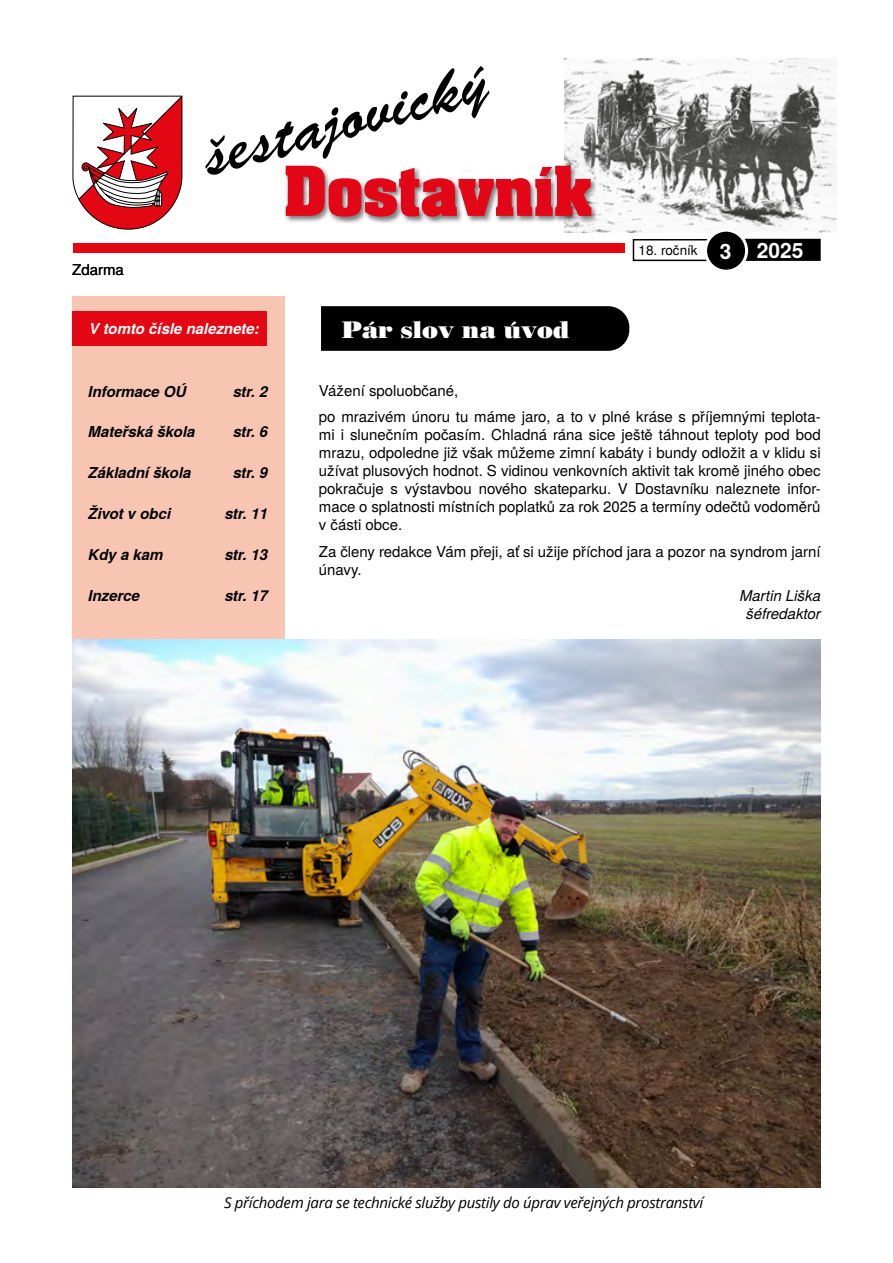
<style>
.page{position:relative;width:893px;height:1263px;background:#fff}
.page>*{position:absolute;margin:0;border:0;box-sizing:border-box;transform-origin:0 0}
.t1{font:63px "Brush Script DOT";color:#000}
.t2{font:58.5px "Aardvark CE Bold";color:#e30617}
.t3{font:24px "Bodnoff CE";color:#fff}
.t4{font:15px/18px "Te X Gyre Heros";color:#000}
.t5{font:italic 700 15px "Te X Gyre Heros";color:#000}
.t6{font:italic 15px "Open Sans";letter-spacing:-.02em;color:#000}
.t7{font:italic 15px/18px "Te X Gyre Heros";color:#000;text-align:center}
.t8{font:italic 700 15px "Te X Gyre Heros";color:#fff}
.t9{font:13.5px "Te X Gyre Heros";color:#000}
.s1{font-weight:700;font-size:21px;color:#fff}
</style>
<div class="page">
<div style="left:72px;top:297px;width:213px;height:462px;background:#f9c5b3"></div>
<div style="left:72px;top:311px;width:195px;height:34px;background:#e30613"></div>
<img style="left:564px;top:58px;width:273px;height:174px">
<svg style="left:72px;top:96px;width:111px;height:134px"></svg>
<div style="left:284px;top:165px;width:314px;height:59px;background:#000;opacity:.5"></div>
<div style="left:73px;top:243px;width:551px;height:9px;background:#e30613"></div>
<div style="left:741px;top:239px;width:79px;height:21px;background:#000"></div>
<div style="left:740px;top:239px;width:81px;height:22px;border:2px solid #000"></div>
<div style="left:633px;top:239px;width:77px;height:22px;border:2px solid #000"></div>
<div style="left:706px;top:230px;width:41px;height:41px;background:#000;border-radius:50%"></div>
<div style="left:704px;top:229px;width:44px;height:44px;border:3px solid #fff;border-radius:50%"></div>
<div style="left:321px;top:306px;width:308px;height:45px;background:#000"></div>
<img style="left:72px;top:639px;width:749px;height:548px">
<p class="t4" style="left:72px;top:260px;width:53px">Zdarma</p>
<h1 class="t1" style="left:193px;top:121px;width:295px;rotate:-15deg">šestajovický</h1>
<h2 class="t2" style="left:284px;top:151px;width:310px">Dostavník</h2>
<p class="t8" style="left:89px;top:317px;width:172px">V tomto čísle naleznete:</p>
<h3 class="t3" style="left:342px;top:315px;width:228px">Pár slov na úvod</h3>
<p class="t9" style="left:638px;top:240px;width:167px">18. ročník <span class="s1">3 2025</span></p>
<p class="t5" style="left:88px;top:380px;width:99px">Informace OÚ</p>
<p class="t5" style="left:233px;top:380px;width:36px">str. 2</p>
<p class="t5" style="left:88px;top:421px;width:108px">Mateřská škola</p>
<p class="t5" style="left:233px;top:421px;width:36px">str. 6</p>
<p class="t5" style="left:88px;top:461px;width:104px">Základní škola</p>
<p class="t5" style="left:233px;top:461px;width:36px">str. 9</p>
<p class="t5" style="left:88px;top:502px;width:84px">Život v obci</p>
<p class="t5" style="left:225px;top:502px;width:45px">str. 11</p>
<p class="t5" style="left:88px;top:543px;width:76px">Kdy a kam</p>
<p class="t5" style="left:225px;top:543px;width:45px">str. 13</p>
<p class="t5" style="left:88px;top:584px;width:53px">Inzerce</p>
<p class="t5" style="left:225px;top:584px;width:45px">str. 17</p>
<p class="t4" style="left:319px;top:376px;width:503px;line-height:26.5px">Vážení spoluobčané,<br>po mrazivém únoru tu máme jaro, a to v plné kráse s příjemnými teplota-</p>
<p class="t4" style="left:319px;top:425px;width:503px;text-align:justify">mi i slunečním počasím. Chladná rána sice ještě táhnout teploty pod bod mrazu, odpoledne již však můžeme zimní kabáty i bundy odložit a v klidu si užívat plusových hodnot. S vidinou venkovních aktivit tak kromě jiného obec pokračuje s výstavbou nového skateparku. V Dostavníku naleznete infor&shy;mace o splatnosti místních poplatků za rok 2025 a termíny odečtů vodoměrů v části obce.</p>
<p class="t4" style="left:319px;top:541px;width:503px">Za členy redakce Vám přeji, ať si užije příchod jara a pozor na syndrom jarní únavy.</p>
<p class="t7" style="left:740px;top:586px;width:82px">Martin Liška šéfredaktor</p>
<p class="t6" style="left:224px;top:1192px;width:481px">S příchodem jara se technické služby pustily do úprav veřejných prostranství</p>
</div>
